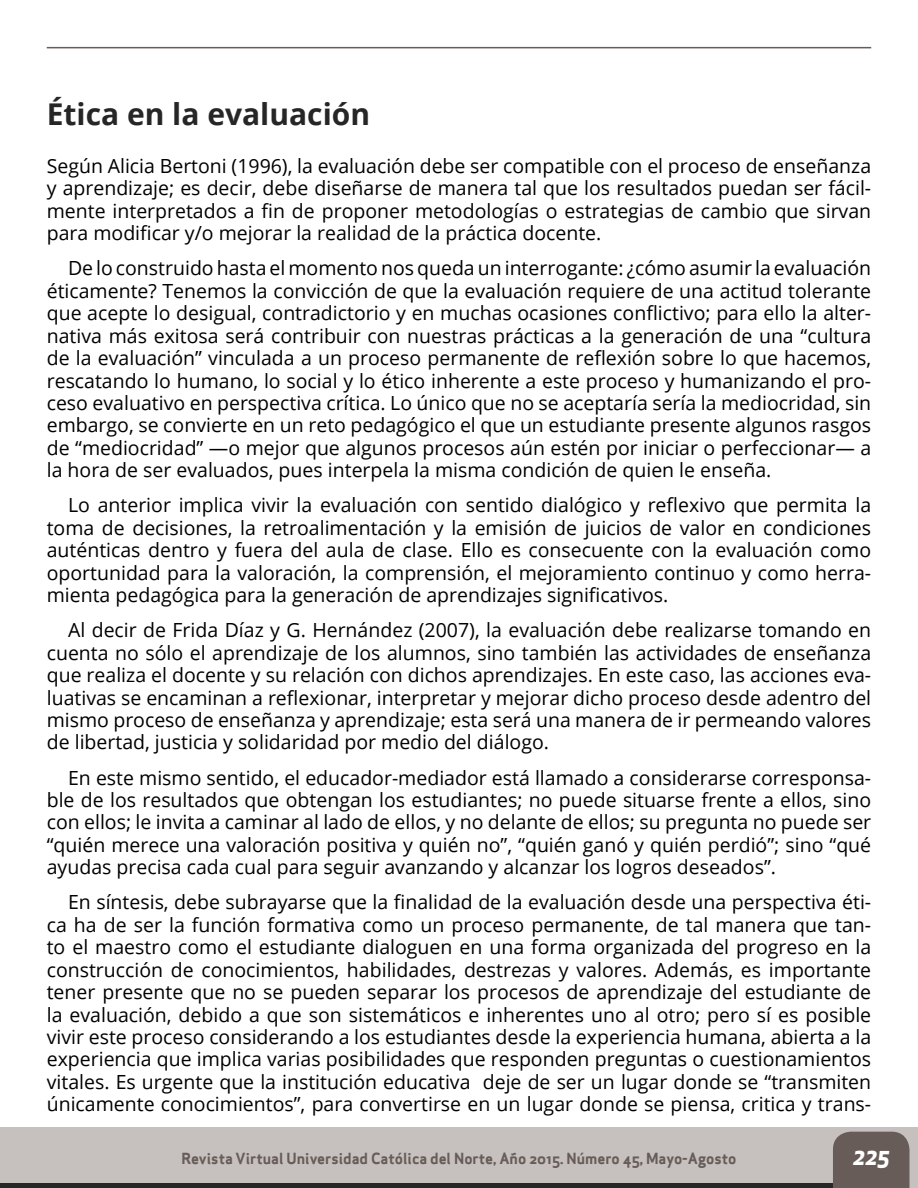
<style>
.page{position:relative;width:918px;height:1188px;background:#fff}
.page>*{position:absolute;margin:0;border:0;box-sizing:border-box;transform-origin:0 0}
.t1{font:700 30px "Open Sans";color:#262626}
.t2{font:italic 700 22.5px "Apex New";color:#fff}
.t3{font:19.5px/22.4px "Open Sans";color:#000;text-align:justify}
.t4{font:15px "Apex Sans Bold ST";color:#675c57}
</style>
<div class="page">
<div style="left:0;top:1128px;width:918px;height:60px;background:#c6c1bf"></div>
<hr style="left:0;top:1184px;width:896px;height:4px;background:#262626">
<div style="left:833px;top:1132px;width:76px;height:56px;background:#675c57"></div>
<hr style="left:47px;top:47px;width:824px;height:1px;background:#675c57">
<h1 class="t1" style="left:47px;top:93px;width:325px">Ética en la evaluación</h1>
<p class="t3" style="left:47px;top:154px;width:826px">Según Alicia Bertoni (1996), la evaluación debe ser compatible con el proceso de enseñanza y aprendizaje; es decir, debe diseñarse de manera tal que los resultados puedan ser fácil&shy;mente interpretados a fin de proponer metodologías o estrategias de cambio que sirvan para modificar y/o mejorar la realidad de la práctica docente.</p>
<p class="t3" style="left:47px;top:257px;width:826px;text-indent:21px">De lo construido hasta el momento nos queda un interrogante: ¿cómo asumir la evaluación éticamente? Tenemos la convicción de que la evaluación requiere de una actitud tolerante que acepte lo desigual, contradictorio y en muchas ocasiones conflictivo; para ello la alter&shy;nativa más exitosa será contribuir con nuestras prácticas a la generación de una “cultura de la evaluación” vinculada a un proceso permanente de reflexión sobre lo que hacemos, rescatando lo humano, lo social y lo ético inherente a este proceso y humanizando el pro&shy;ceso evaluativo en perspectiva crítica. Lo único que no se aceptaría sería la mediocridad, sin embargo, se convierte en un reto pedagógico el que un estudiante presente algunos rasgos de “mediocridad” —o mejor que algunos procesos aún estén por iniciar o perfeccionar— a la hora de ser evaluados, pues interpela la misma condición de quien le enseña.</p>
<p class="t3" style="left:47px;top:494px;width:826px;text-indent:21px">Lo anterior implica vivir la evaluación con sentido dialógico y reflexivo que permita la toma de decisiones, la retroalimentación y la emisión de juicios de valor en condiciones auténticas dentro y fuera del aula de clase. Ello es consecuente con la evaluación como oportunidad para la valoración, la comprensión, el mejoramiento continuo y como herra&shy;mienta pedagógica para la generación de aprendizajes significativos.</p>
<p class="t3" style="left:47px;top:619px;width:826px;text-indent:21px">Al decir de Frida Díaz y G. Hernández (2007), la evaluación debe realizarse tomando en cuenta no sólo el aprendizaje de los alumnos, sino también las actividades de enseñanza que realiza el docente y su relación con dichos aprendizajes. En este caso, las acciones eva&shy;luativas se encaminan a reflexionar, interpretar y mejorar dicho proceso desde adentro del mismo proceso de enseñanza y aprendizaje; esta será una manera de ir permeando valores de libertad, justicia y solidaridad por medio del diálogo.</p>
<p class="t3" style="left:47px;top:766px;width:826px;text-indent:21px">En este mismo sentido, el educador-mediador está llamado a considerarse corresponsa&shy;ble de los resultados que obtengan los estudiantes; no puede situarse frente a ellos, sino con ellos; le invita a caminar al lado de ellos, y no delante de ellos; su pregunta no puede ser “quién merece una valoración positiva y quién no”, “quién ganó y quién perdió”; sino “qué ayudas precisa cada cual para seguir avanzando y alcanzar los logros deseados”.</p>
<p class="t3" style="left:47px;top:891px;width:826px;text-indent:21px">En síntesis, debe subrayarse que la finalidad de la evaluación desde una perspectiva éti&shy;ca ha de ser la función formativa como un proceso permanente, de tal manera que tan&shy;to el maestro como el estudiante dialoguen en una forma organizada del progreso en la construcción de conocimientos, habilidades, destrezas y valores. Además, es importante tener presente que no se pueden separar los procesos de aprendizaje del estudiante de la evaluación, debido a que son sistemáticos e inherentes uno al otro; pero sí es posible vivir este proceso considerando a los estudiantes desde la experiencia humana, abierta a la experiencia que implica varias posibilidades que responden preguntas o cuestionamientos vitales. Es urgente que la institución educativa deje de ser un lugar donde se “transmiten únicamente conocimientos”, para convertirse en un lugar donde se piensa, critica y trans-</p>
<p class="t4" style="left:181px;top:1148px;width:557px">Revista Virtual Universidad Católica del Norte, Año 2015. Número 45, Mayo-Agosto</p>
<p class="t2" style="left:853px;top:1140px;width:38px">225</p>
</div>
